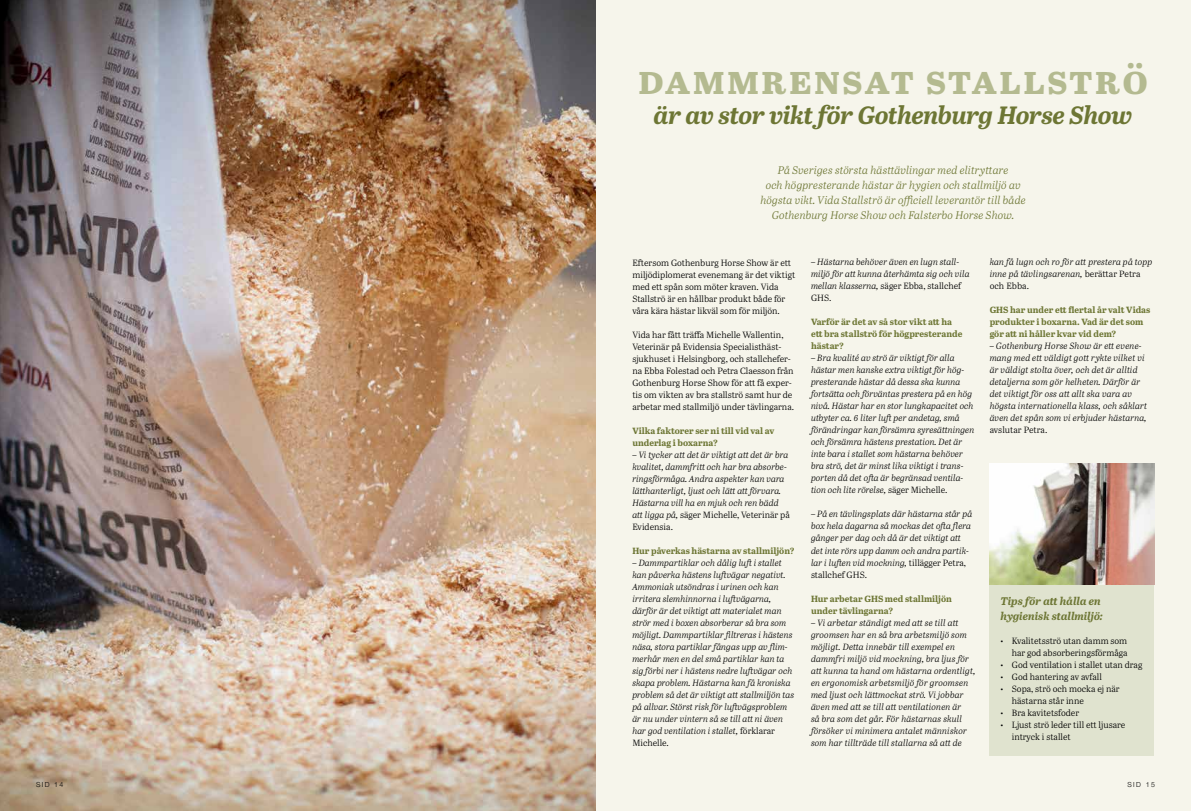
<style>
.page{position:relative;width:1191px;height:811px;background:#fff}
.page>*{position:absolute;margin:0;border:0;box-sizing:border-box;transform-origin:0 0}
.t1{font:700 41px "Abril Text";letter-spacing:.04em;color:#b4ba90}
.t2{font:italic 700 25px "Abril Text";letter-spacing:-.02em;color:#6d7634}
.t3{font:italic 11px/15px "Abril Text Lt";color:#6d7634;text-align:center}
.t4{font:italic 700 11px/15px "Abril Text";letter-spacing:-.005em;color:#6d7634}
.t5{font:italic 9px/12px "Abril Text Lt";color:#000}
.t6{font:9px/12px "Abril Text Lt";color:#000}
.t7{font:700 9px/12px "Abril Text";color:#6d7634}
.t8{font:300 7px "Helvetica Neue LT Std";letter-spacing:.2em;color:#000}
.s1{font-style:normal}
</style>
<div class="page">
<div style="left:595px;top:0;width:596px;height:811px;background:#f6f5eb"></div>
<div style="left:989px;top:463px;width:165px;height:292px;background:#e0e3cf"></div>
<img style="left:989px;top:463px;width:165px;height:121px">
<img style="left:0;top:0;width:595px;height:811px">
<p class="t8" style="left:36px;top:780px;width:29px">SID 14</p>
<h1 class="t1" style="left:638px;top:49px;width:511px">dammrensat stallströ</h1>
<h2 class="t2" style="left:654px;top:97px;width:480px">är av stor vikt för Gothenburg Horse Show</h2>
<p class="t3" style="left:760px;top:163px;width:267px">På Sveriges största hästtävlingar med elitryttare<br>och högpresterande hästar är hygien och stallmiljö av högsta vikt. Vida Stallströ är officiell leverantör till både Gothenburg Horse Show och Falsterbo Horse Show.</p>
<p class="t6" style="left:632px;top:256px;width:165px">Eftersom Gothenburg Horse Show är ett miljödiplomerat evenemang är det viktigt med ett spån som möter kraven. Vida Stallströ är en hållbar produkt både för våra kära hästar likväl som för miljön.</p>
<p class="t6" style="left:632px;top:328px;width:163px">Vida har fått träffa Michelle Wallentin, Veterinär på Evidensia Specialisthäst&shy;sjukhuset i Helsingborg, och stallchefer&shy;na Ebba Folestad och Petra Claesson från Gothenburg Horse Show för att få exper&shy;tis om vikten av bra stallströ samt hur de arbetar med stallmiljö under tävlingarna.</p>
<p class="t7" style="left:632px;top:424px;width:143px">Vilka faktorer ser ni till vid val av underlag i boxarna?</p>
<p class="t5" style="left:632px;top:448px;width:159px">– Vi tycker att det är viktigt att det är bra kvalitet, dammfritt och har bra absorbe&shy;ringsförmåga. Andra aspekter kan vara lätthanterligt, ljust och lätt att förvara.<br>Hästarna vill ha en mjuk och ren bädd att ligga på, <span class="s1">säger Michelle, Veterinär på Evidensia.</span></p>
<p class="t7" style="left:632px;top:544px;width:164px">Hur påverkas hästarna av stallmiljön?</p>
<p class="t5" style="left:632px;top:556px;width:163px">– Dammpartiklar och dålig luft i stallet kan påverka hästens luftvägar negativt.<br>Ammoniak utsöndras i urinen och kan irritera slemhinnorna i luftvägarna, därför är det viktigt att materialet man strör med i boxen absorberar så bra som möjligt. Dammpartiklar filtreras i hästens näsa, stora partiklar fångas upp av flim&shy;merhår men en del små partiklar kan ta sig förbi ner i hästens nedre luftvägar och skapa problem. Hästarna kan få kroniska problem så det är viktigt att stallmiljön tas på allvar. Störst risk för luftvägsproblem är nu under vintern så se till att ni även har god ventilation i stallet, <span class="s1">förklarar Michelle.</span></p>
<p class="t5" style="left:811px;top:256px;width:160px">– Hästarna behöver även en lugn stall&shy;miljö för att kunna återhämta sig och vila mellan klasserna, <span class="s1">säger Ebba, stallchef<br>GHS.</span></p>
<p class="t7" style="left:811px;top:316px;width:153px">Varför är det av så stor vikt att ha ett bra stallströ för högpresterande hästar?</p>
<p class="t5" style="left:811px;top:352px;width:165px">– Bra kvalité av strö är viktigt för alla hästar men kanske extra viktigt för hög&shy;presterande hästar då dessa ska kunna fortsätta och förväntas prestera på en hög nivå. Hästar har en stor lungkapacitet och utbyter ca. 6 liter luft per andetag, små förändringar kan försämra syresättningen och försämra hästens prestation. Det är inte bara i stallet som hästarna behöver bra strö, det är minst lika viktigt i trans&shy;porten då det ofta är begränsad ventila&shy;tion och lite rörelse, <span class="s1">säger Michelle.</span></p>
<p class="t5" style="left:811px;top:508px;width:163px">– På en tävlingsplats där hästarna står på box hela dagarna så mockas det ofta flera gånger per dag och då är det viktigt att det inte rörs upp damm och andra partik&shy;lar i luften vid mockning, <span class="s1">tillägger Petra, stallchef GHS.</span></p>
<p class="t7" style="left:811px;top:592px;width:142px">Hur arbetar GHS med stallmiljön under tävlingarna?</p>
<p class="t5" style="left:811px;top:616px;width:166px">– Vi arbetar ständigt med att se till att groomsen har en så bra arbetsmiljö som möjligt. Detta innebär till exempel en dammfri miljö vid mockning, bra ljus för att kunna ta hand om hästarna ordentligt, en ergonomisk arbetsmiljö för groomsen med ljust och lättmockat strö. Vi jobbar även med att se till att ventilationen är<br>så bra som det går. För hästarnas skull försöker vi minimera antalet människor som har tillträde till stallarna så att de</p>
<p class="t5" style="left:989px;top:256px;width:164px">kan få lugn och ro för att prestera på topp inne på tävlingsarenan, <span class="s1">berättar Petra och Ebba.</span></p>
<p class="t7" style="left:989px;top:304px;width:162px">GHS har under ett flertal år valt Vidas produkter i boxarna. Vad är det som gör att ni håller kvar vid dem?</p>
<p class="t5" style="left:989px;top:340px;width:159px">– Gothenburg Horse Show är ett evene&shy;mang med ett väldigt gott rykte vilket vi är väldigt stolta över, och det är alltid detaljerna som gör helheten. Därför är det viktigt för oss att allt ska vara av högsta internationella klass, och såklart även det spån som vi erbjuder hästarna,</p>
<p class="t6" style="left:989px;top:424px;width:59px">avslutar Petra.</p>
<p class="t4" style="left:1000px;top:592px;width:104px">Tips för att hålla en hygienisk stallmiljö:</p>
<p class="t6" style="left:1000px;top:634px;width:129px;text-align:right">• Kvalitetsströ utan damm som har god absorberingsförmåga</p>
<p class="t6" style="left:1000px;top:658px;width:143px">• God ventilation i stallet utan drag</p>
<p class="t6" style="left:1000px;top:670px;width:103px">• God hantering av avfall</p>
<p class="t6" style="left:1011px;top:682px;width:109px;text-indent:-11px">• Sopa, strö och mocka ej när hästarna står inne</p>
<p class="t6" style="left:1000px;top:706px;width:80px">• Bra kavitetsfoder</p>
<p class="t6" style="left:1011px;top:718px;width:115px;text-indent:-11px">• Ljust strö leder till ett ljusare intryck i stallet</p>
<p class="t8" style="left:1127px;top:780px;width:29px">SID 15</p>
</div>
